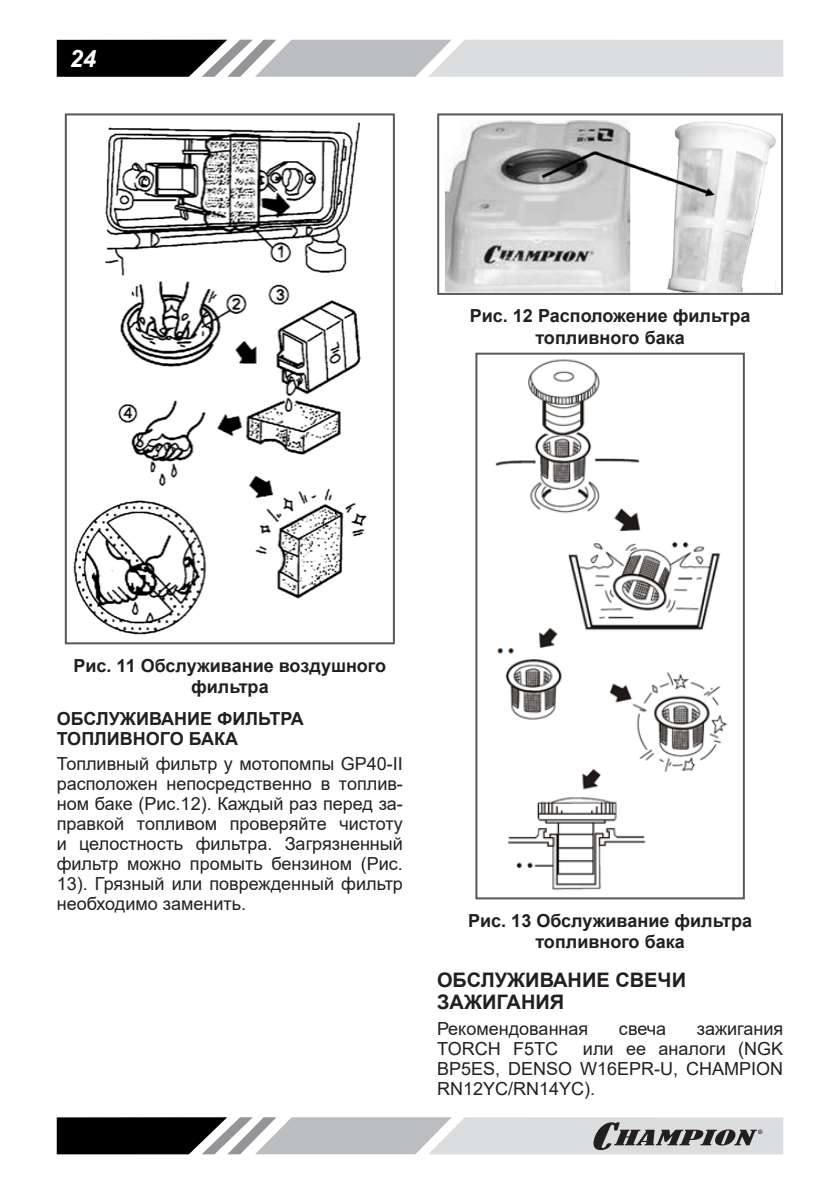
<style>
.page{position:relative;width:840px;height:1191px;background:#fff}
.page>*{position:absolute;margin:0;border:0;box-sizing:border-box;transform-origin:0 0}
.t1{font:italic 700 24px "Arial";color:#fff}
.t2{font:700 20px/22px "Arial";color:#231f20}
.t3{font:18px/20px "Arial";color:#231f20;text-align:justify}
.pic_h_centr{font:700 18px/21.6px "Arial";color:#231f20;text-align:center}
</style>
<div class="page">
<svg style="left:57px;top:40px;width:725px;height:37px;background:#a7a8a9"></svg>
<svg style="left:57px;top:1117px;width:725px;height:37px;background:#9c9c9e"></svg>
<img style="left:73px;top:122px;width:294px;height:513px">
<div style="left:65px;top:113px;width:329px;height:531px;border:2px solid #57585a"></div>
<img style="left:445px;top:120px;width:331px;height:172px">
<div style="left:437px;top:113px;width:345px;height:182px;border:2px solid #57585a"></div>
<img style="left:495px;top:359px;width:233px;height:531px">
<div style="left:475px;top:353px;width:269px;height:546px;border:2px solid #57585a"></div>
<h1 class="t1" style="left:70px;top:42px;width:28px">24</h1>
<p class="pic_h_centr" style="left:469px;top:305px;width:282px">Рис. 12 Расположение фильтра топливного бака</p>
<p class="pic_h_centr" style="left:73px;top:654px;width:314px">Рис. 11 Обслуживание воздушного фильтра</p>
<p class="pic_h_centr" style="left:57px;top:708px;width:248px;line-height:20px;text-align:left">ОБСЛУЖИВАНИЕ ФИЛЬТРА<br>ТОПЛИВНОГО БАКА</p>
<p class="t3" style="left:57px;top:754px;width:347px">Топливный фильтр у мотопомпы GP40-II расположен непосредственно в топлив&shy;ном баке (Рис.12). Каждый раз перед за&shy;правкой топливом проверяйте чистоту и целостность фильтра. Загрязненный фильтр можно промыть бензином (Рис.<br>13). Грязный или поврежденный фильтр необходимо заменить.</p>
<p class="pic_h_centr" style="left:468px;top:909px;width:285px">Рис. 13 Обслуживание фильтра топливного бака</p>
<p class="t2" style="left:437px;top:969px;width:250px">ОБСЛУЖИВАНИЕ СВЕЧИ<br>ЗАЖИГАНИЯ</p>
<p class="t3" style="left:437px;top:1018px;width:153px">Рекомендованная</p>
<p class="t3" style="left:618px;top:1018px;width:49px">свеча</p>
<p class="t3" style="left:696px;top:1018px;width:88px">зажигания</p>
<p class="t3" style="left:437px;top:1038px;width:123px">TORCH F5TC</p>
<p class="t3" style="left:437px;top:1038px;width:347px;text-indent:146px">или ее аналоги (NGK BP5ES, DENSO W16EPR-U, CHAMPION RN12YC/RN14YC).</p>
</div>
